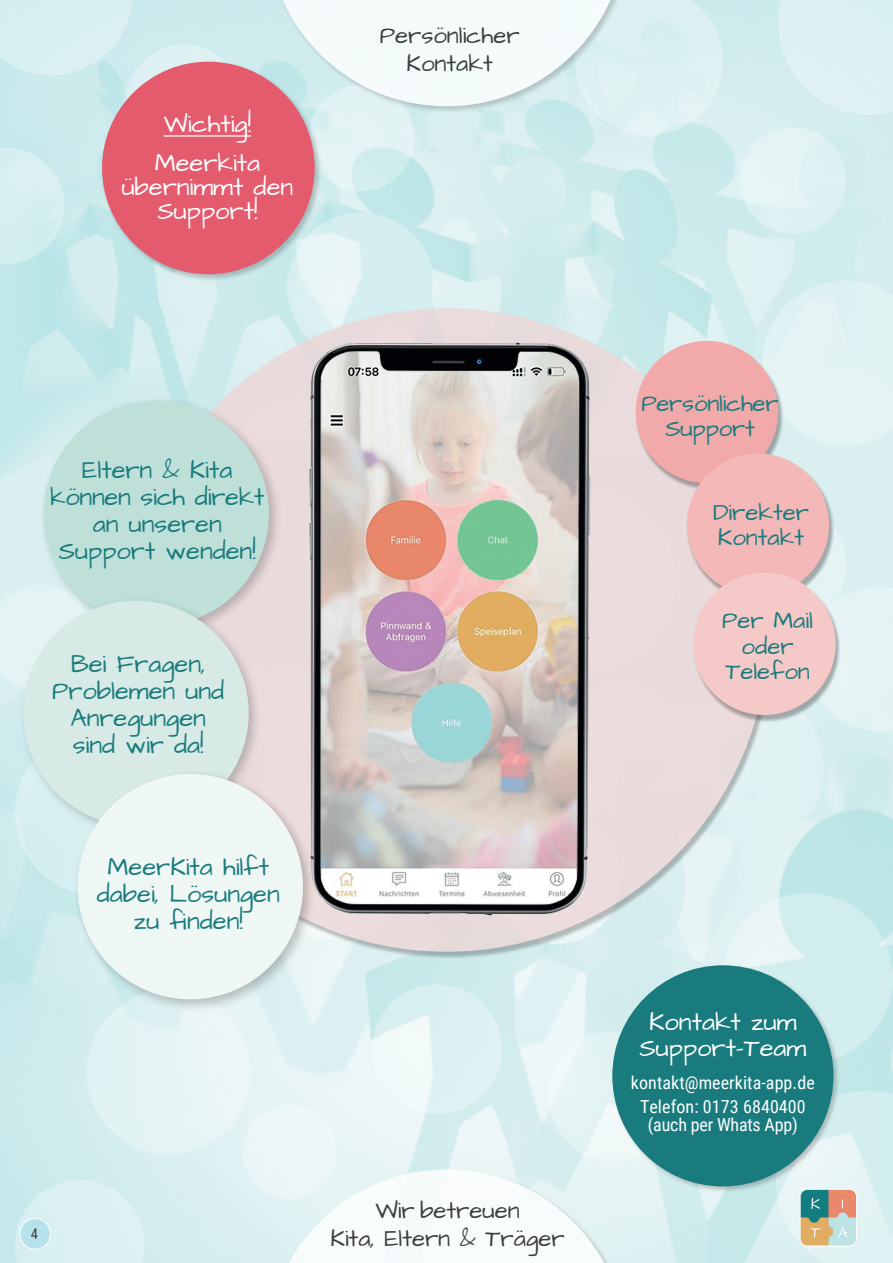
<style>
.page{position:relative;width:893px;height:1263px;background:#fff}
.page>*{position:absolute;margin:0;border:0;box-sizing:border-box;transform-origin:0 0}
.t1{font:25.5px/27px "Architects Daughter";color:#197b7d;text-align:center}
.t2{font:25.5px/25.5px "Architects Daughter";color:#fff;text-align:center}
.t3{font:24px/25.5px "Architects Daughter";color:#197b7d;text-align:center}
.t4{font:24px/28.5px "Architects Daughter";color:#3e3e3f;text-align:center}
.t5{font:18px/24px "Roboto Condensed";letter-spacing:.005em;color:#fff;text-align:center}
.t6{font:14.85px "Roboto Condensed";color:#3e3e3f}
</style>
<div class="page">
<img style="left:0;top:0;width:893px;height:1263px">
<svg style="left:0;top:585px;width:39px;height:106px;background:#e1f2f3"></svg>
<div style="left:125px;top:45px;width:117px;height:117px;background:#def1f3;border-radius:50%"></div>
<svg style="left:15px;top:1180px;width:130px;height:83px;background:#d9eff0"></svg>
<div style="left:242px;top:1105px;width:94px;height:94px;background:#ecf6f7;border-radius:50%"></div>
<div style="left:778px;top:0;width:115px;height:115px;background:#dcf0f2"></div>
<svg style="left:0;top:148px;width:65px;height:116px;background:#d2edef"></svg>
<svg style="left:0;top:0;width:133px;height:75px;background:#d6eef0"></svg>
<div style="left:86px;top:990px;width:165px;height:164px;background:#e5f3f5;border-radius:50%"></div>
<div style="left:15px;top:729px;width:166px;height:166px;background:#d6eef0;border-radius:50%"></div>
<svg style="left:776px;top:1091px;width:117px;height:172px;background:#dbf0f1"></svg>
<svg style="left:762px;top:281px;width:131px;height:164px;background:#e1f2f3"></svg>
<div style="left:808px;top:587px;width:85px;height:144px;background:#e4f3f4"></div>
<div style="left:723px;top:893px;width:170px;height:170px;background:linear-gradient(to right,#ecf6f6,#cbeaeb);border-radius:50%"></div>
<div style="left:702px;top:493px;width:144px;height:145px;background:#e4f3f4;border-radius:50%"></div>
<svg style="left:308px;top:85px;width:107px;height:106px;background:#dbf0f1"></svg>
<div style="left:549px;top:1031px;width:129px;height:130px;background:#e5f4f4;border-radius:50%"></div>
<div style="left:287px;top:213px;width:148px;height:148px;background:linear-gradient(to right,#e2f3f4,#d4eeef);border-radius:50%"></div>
<svg style="left:372px;top:984px;width:130px;height:130px;fill:#dff1f2"></svg>
<div style="left:740px;top:128px;width:106px;height:106px;background:#e2f3f4;border-radius:50%"></div>
<div style="left:20px;top:1218px;width:30px;height:31px;background:#b5e2eb;border-radius:50%"></div>
<div style="left:19px;top:1218px;width:32px;height:31px;border:1px solid #fff;border-radius:50%"></div>
<img style="left:800px;top:1189px;width:57px;height:57px">
<div style="left:800px;top:1189px;width:57px;height:57px;border:1px solid #fff;border-radius:7px"></div>
<svg style="left:275px;top:0;width:448px;height:135px"></svg>
<svg style="left:275px;top:1169px;width:343px;height:94px"></svg>
<div style="left:125px;top:310px;width:649px;height:649px;background:#231f20;opacity:.35"></div>
<div style="left:125px;top:308px;width:643px;height:644px;background:#edd6d7;border-radius:50%"></div>
<div style="left:39px;top:396px;width:243px;height:244px;background:#231f20;opacity:.25"></div>
<div style="left:44px;top:401px;width:225px;height:225px;background:#bee0d8;border-radius:50%"></div>
<div style="left:19px;top:596px;width:243px;height:243px;background:#231f20;opacity:.25"></div>
<div style="left:23px;top:601px;width:226px;height:225px;background:#d7eae5;border-radius:50%"></div>
<div style="left:73px;top:769px;width:243px;height:244px;background:#231f20;opacity:.25"></div>
<div style="left:78px;top:774px;width:225px;height:225px;background:#eef7f4;border-radius:50%"></div>
<img style="left:304px;top:323px;width:287px;height:610px">
<div style="left:611px;top:964px;width:229px;height:229px;background:#231f20;opacity:.25"></div>
<div style="left:612px;top:965px;width:221px;height:221px;background:#197b7d;border-radius:50%"></div>
<div style="left:636px;top:343px;width:148px;height:148px;background:#231f20;opacity:.35"></div>
<div style="left:636px;top:341px;width:142px;height:142px;background:#f1a9a9;border-radius:50%"></div>
<div style="left:687px;top:455px;width:148px;height:149px;background:#231f20;opacity:.35"></div>
<div style="left:687px;top:454px;width:142px;height:142px;background:#f3b8b7;border-radius:50%"></div>
<div style="left:693px;top:575px;width:149px;height:148px;background:#231f20;opacity:.35"></div>
<div style="left:693px;top:573px;width:143px;height:142px;background:#f5c9c7;border-radius:50%"></div>
<div style="left:100px;top:60px;width:222px;height:222px;background:#231f20;opacity:.25"></div>
<div style="left:102px;top:62px;width:213px;height:212px;background:#e45b6d;border-radius:50%"></div>
<hr style="left:164px;top:135px;width:87px;height:2px;background:#fff">
<p class="t2" style="left:155px;top:105px;width:107px;line-height:39px">Wichtig!<br>Meerkita</p>
<p class="t2" style="left:122px;top:176px;width:173px;line-height:24px">übernimmt den<br>Support!</p>
<p class="t4" style="left:380px;top:22px;width:141px">Persönlicher<br>Kontakt</p>
<p class="t1" style="left:50px;top:457px;width:216px">Eltern &amp; Kita können sich direkt an unseren<br>Support wenden!</p>
<p class="t1" style="left:52px;top:651px;width:174px">Bei Fragen,<br>Problemen und<br>Anregungen sind wir da!</p>
<p class="t1" style="left:97px;top:854px;width:184px">MeerKita hilft dabei, Lösungen zu finden!</p>
<p class="t6" style="left:31px;top:1223px;width:9px">4</p>
<p class="t4" style="left:330px;top:1196px;width:236px">Wir betreuen<br>Kita, Eltern &amp; Träger</p>
<p class="t3" style="left:641px;top:391px;width:139px">Persönlicher<br>Support</p>
<p class="t3" style="left:713px;top:500px;width:98px;text-align:left">Direkter<br>Kontakt</p>
<p class="t3" style="left:722px;top:609px;width:92px">Per Mail oder<br>Telefon</p>
<p class="t2" style="left:639px;top:1010px;width:168px">Kontakt zum<br>Support-Team</p>
<p class="t5" style="left:631px;top:1070px;width:185px">kontakt@meerkita-app.de<br>Telefon: 0173 6840400</p>
<p class="t5" style="left:648px;top:1112px;width:152px">(auch per Whats App)</p>
</div>
